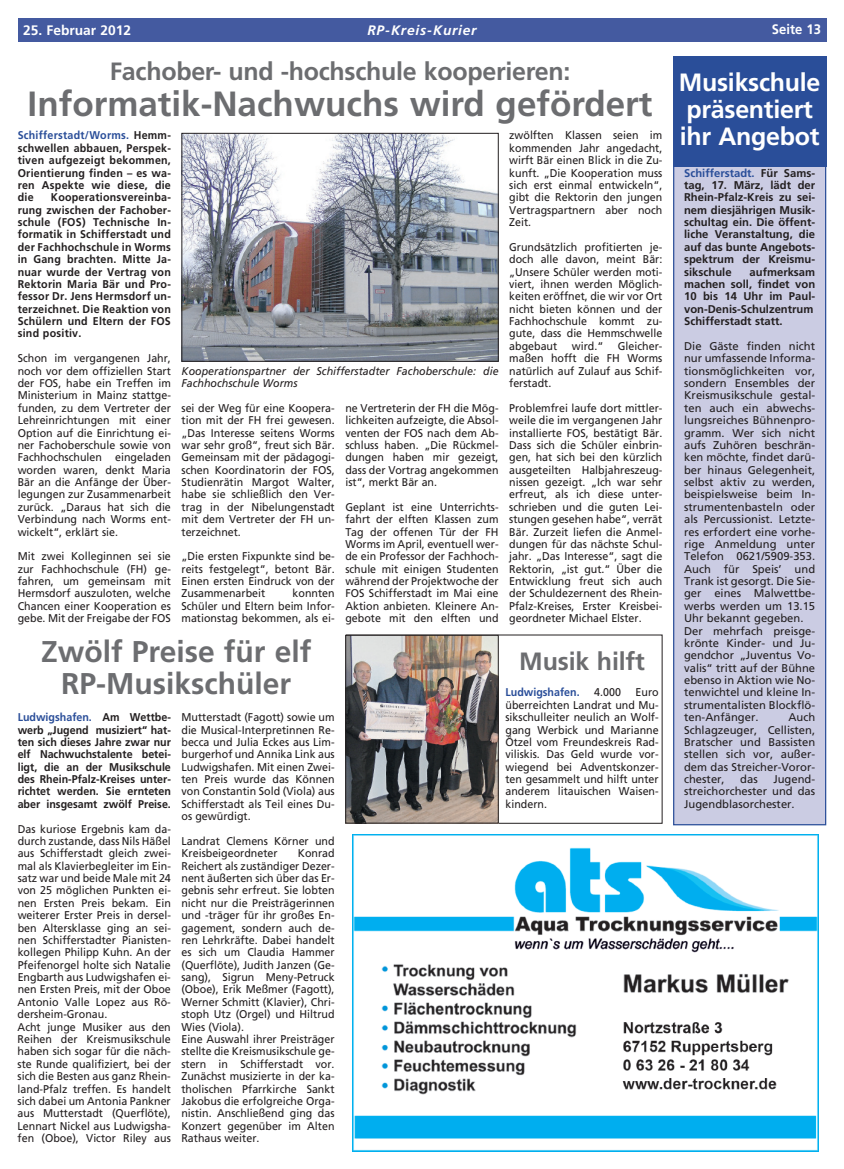
<style>
.page{position:relative;width:844px;height:1169px;background:#fff}
.page>*{position:absolute;margin:0;border:0;box-sizing:border-box;transform-origin:0 0}
.t1{font:700 35px "Frutiger";color:#6c6d70}
.t2{font:700 30px/32.1px "Frutiger";color:#6c6d70;text-align:center}
.t3{font:700 25px "Frutiger";letter-spacing:-.01em;color:#6c6d70}
.t4{font:700 25px/26.8px "Frutiger";letter-spacing:-.01em;color:#fff}
.t5{font:italic 700 13.75px "Frutiger";letter-spacing:.055em;color:#fff}
.t6{font:700 13.75px "Frutiger";color:#fff}
.t7{font:700 13.75px "Frutiger";color:#fff;scale:.95 1}
.t8{font:11.25px/12.4px "Frutiger";color:#231f20;text-align:justify;scale:.95 1}
.t9{font:11.25px/12.4px "Frutiger";color:#231f20;text-align:justify}
.t10{font:700 11.25px/12.4px "Frutiger";color:#231f20;text-align:justify;scale:.95 1}
.t11{font:700 11.25px/12.4px "Frutiger";color:#231f20;text-align:justify}
.t12{font:italic 11.25px/12.4px "Frutiger";color:#231f20;scale:.95 1}
.t13{font:700 11.25px "Frutiger";color:#2a4e99;scale:.95 1}
.s1{color:#2a4e99}
</style>
<div class="page">
<div style="left:18px;top:18px;width:808px;height:24px;background:#445aa0"></div>
<img style="left:184px;top:135px;width:313px;height:225px">
<div style="left:182px;top:133px;width:317px;height:229px;border:1px solid #231f20"></div>
<div style="left:674px;top:110px;width:151px;height:714px;background:#cbcce3"></div>
<div style="left:673px;top:109px;width:153px;height:716px;border:1px solid #2a4e99"></div>
<div style="left:673px;top:56px;width:153px;height:110px;background:#2a4e99"></div>
<img style="left:347px;top:637px;width:150px;height:184px">
<div style="left:345px;top:635px;width:154px;height:188px;border:1px solid #231f20"></div>
<img style="left:353px;top:834px;width:466px;height:317px">
<p class="t6" style="left:23px;top:24px;width:109px">25. Februar 2012</p>
<p class="t5" style="left:367px;top:24px;width:111px">RP-Kreis-Kurier</p>
<p class="t7" style="left:772px;top:23px;width:53px">Seite 13</p>
<h3 class="t3" style="left:110px;top:61px;width:462px">Fachober- und -hochschule kooperieren:</h3>
<h1 class="t1" style="left:28px;top:90px;width:626px">Informatik-Nachwuchs wird gefördert</h1>
<p class="t10" style="left:18px;top:130px;width:163px"><span class="s1">Schifferstadt/Worms.</span> Hemm&shy;schwellen abbauen, Perspek&shy;tiven aufgezeigt bekommen, Orientierung finden – es wa&shy;ren Aspekte wie diese, die die</p>
<p class="t10" style="left:18px;top:192px;width:163px;text-indent:33px">Kooperationsvereinba&shy;rung zwischen der Fachober&shy;schule (FOS) Technische In&shy;formatik in Schifferstadt und der Fachhochschule in Worms in Gang brachten. Mitte Ja&shy;nuar wurde der Vertrag von Rektorin Maria Bär und Pro&shy;fessor Dr. Jens Hermsdorf un&shy;terzeichnet. Die Reaktion von Schülern und Eltern der FOS sind positiv.</p>
<p class="t8" style="left:18px;top:353px;width:163px">Schon im vergangenen Jahr, noch vor dem offiziellen Start der FOS, habe ein Treffen im Ministerium in Mainz stattge&shy;funden, zu dem Vertreter der Lehreinrichtungen mit einer Option auf die Einrichtung ei&shy;ner Fachoberschule sowie von Fachhochschulen eingeladen worden waren, denkt Maria Bär an die Anfänge der Über&shy;legungen zur Zusammenarbeit zurück. „Daraus hat sich die Verbindung nach Worms ent&shy;wickelt“, erklärt sie.</p>
<p class="t8" style="left:18px;top:551px;width:163px">Mit zwei Kolleginnen sei sie zur Fachhochschule (FH) ge&shy;fahren, um gemeinsam mit Hermsdorf auszuloten, welche Chancen einer Kooperation es gebe. Mit der Freigabe der FOS</p>
<p class="t12" style="left:182px;top:365px;width:335px">Kooperationspartner der Schifferstadter Fachoberschule: die<br>Fachhochschule Worms</p>
<p class="t8" style="left:182px;top:402px;width:163px">sei der Weg für eine Koopera&shy;tion mit der FH frei gewesen. „Das Interesse seitens Worms war sehr groß“, freut sich Bär.<br>Gemeinsam mit der pädagogi&shy;schen Koordinatorin der FOS, Studienrätin Margot Walter, habe sie schließlich den Ver&shy;trag in der Nibelungenstadt mit dem Vertreter der FH un&shy;terzeichnet.</p>
<p class="t8" style="left:182px;top:551px;width:163px">„Die ersten Fixpunkte sind be&shy;reits festgelegt“, betont Bär.<br>Einen ersten Eindruck von der Zusammenarbeit</p>
<p class="t8" style="left:182px;top:588px;width:163px;text-indent:111px">konnten Schüler und Eltern beim Infor&shy;mationstag bekommen, als ei-</p>
<p class="t8" style="left:345px;top:402px;width:163px">ne Vertreterin der FH die Mög&shy;lichkeiten aufzeigte, die Absol&shy;venten der FOS nach dem Ab&shy;schluss haben. „Die Rückmel&shy;dungen haben mir gezeigt, dass der Vortrag angekommen ist“, merkt Bär an.</p>
<p class="t8" style="left:345px;top:501px;width:163px">Geplant ist eine Unterrichts&shy;fahrt der elften Klassen zum Tag der offenen Tür der FH Worms im April, eventuell wer&shy;de ein Professor der Fachhoch&shy;schule mit einigen Studenten während der Projektwoche der FOS Schifferstadt im Mai eine Aktion anbieten. Kleinere An&shy;gebote mit den elften und</p>
<p class="t8" style="left:509px;top:130px;width:163px">zwölften Klassen seien im kommenden Jahr angedacht, wirft Bär einen Blick in die Zu&shy;kunft. „Die Kooperation muss sich erst einmal entwickeln“, gibt die Rektorin den jungen Vertragspartnern aber noch Zeit.</p>
<p class="t8" style="left:509px;top:242px;width:163px">Grundsätzlich profitierten je&shy;doch alle davon, meint Bär: „Unsere Schüler werden moti&shy;viert, ihnen werden Möglich&shy;keiten eröffnet, die wir vor Ort nicht bieten können und der Fachhochschule kommt zu&shy;gute, dass die Hemmschwelle abgebaut</p>
<p class="t8" style="left:509px;top:341px;width:163px;text-indent:109px">Gleicher&shy;maßen hofft die FH Worms natürlich auf Zulauf aus Schif&shy;ferstadt.</p>
<p class="t8" style="left:509px;top:402px;width:163px">Problemfrei laufe dort mittler&shy;weile die im vergangenen Jahr installierte FOS, bestätigt Bär.<br>Dass sich die Schüler einbrin&shy;gen, hat sich bei den kürzlich ausgeteilten Halbjahreszeug&shy;nissen gezeigt. „Ich war sehr erfreut, als ich diese unter&shy;schrieben und die guten Lei&shy;stungen gesehen habe“, verrät Bär. Zurzeit liefen die Anmel&shy;dungen für das nächste Schul&shy;jahr. „Das Interesse“, sagt die Rektorin, „ist gut.“ Über die Entwicklung freut sich auch der Schuldezernent des Rhein-Pfalz-Kreises, Erster Kreisbei&shy;geordneter Michael Elster.</p>
<p class="t8" style="left:572px;top:341px;width:35px">wird.“</p>
<h2 class="t2" style="left:41px;top:637px;width:272px">Zwölf Preise für elf<br>RP-Musikschüler</h2>
<p class="t10" style="left:18px;top:712px;width:163px"><span class="s1">Ludwigshafen.</span> Am Wettbe&shy;werb „Jugend musiziert“ hat&shy;ten sich dieses Jahre zwar nur elf Nachwuchstalente betei&shy;ligt, die an der Musikschule des Rhein-Pfalz-Kreises unter&shy;richtet werden. Sie ernteten aber insgesamt zwölf Preise.</p>
<p class="t8" style="left:18px;top:823px;width:163px;text-align:left">Das kuriose Ergebnis kam da&shy;durch zustande, dass Nils Häßel aus Schifferstadt gleich zwei&shy;mal als Klavierbegleiter im Ein&shy;satz war und beide Male mit 24 von 25 möglichen Punkten ei&shy;nen Ersten Preis bekam. Ein weiterer Erster Preis in dersel&shy;ben Altersklasse ging an sei&shy;nen Schifferstadter Pianisten&shy;kollegen Philipp Kuhn. An der<br>Pfeifenorgel holte sich Natalie<br>Engbarth aus Ludwigshafen ei&shy;nen Ersten Preis, mit der Oboe<br>Antonio Valle Lopez aus Rö&shy;dersheim-Gronau.<br>Acht junge Musiker aus den<br>Reihen der Kreismusikschule haben sich sogar für die näch&shy;ste Runde qualifiziert, bei der sich die Besten aus ganz Rhein&shy;land-Pfalz treffen. Es handelt sich dabei um Antonia Pankner aus Mutterstadt (Querflöte),<br>Lennart Nickel aus Ludwigsha&shy;fen (Oboe), Victor Riley aus</p>
<p class="t8" style="left:181px;top:712px;width:163px">Mutterstadt (Fagott) sowie um die Musical-Interpretinnen Re&shy;becca und Julia Eckes aus Lim&shy;burgerhof und Annika Link aus Ludwigshafen. Mit einen Zwei&shy;ten Preis wurde das Können von Constantin Sold (Viola) aus Schifferstadt als Teil eines Du&shy;os gewürdigt.</p>
<p class="t8" style="left:181px;top:836px;width:163px">Landrat Clemens Körner und<br>Kreisbeigeordneter</p>
<p class="t8" style="left:181px;top:848px;width:163px;text-align:left;text-indent:116px">Konrad<br>Reichert als zuständiger Dezer&shy;nent äußerten sich über das Er&shy;gebnis sehr erfreut. Sie lobten nicht nur die Preisträgerinnen und -träger für ihr großes En&shy;gagement, sondern auch de&shy;ren Lehrkräfte. Dabei handelt es sich um Claudia Hammer (Querflöte), Judith Janzen (Ge&shy;sang), Sigrun Meny-Petruck (Oboe), Erik Meßmer (Fagott),<br>Werner Schmitt (Klavier), Chri&shy;stoph Utz (Orgel) und Hiltrud<br>Wies (Viola).<br>Eine Auswahl ihrer Preisträger stellte die Kreismusikschule ge&shy;stern in Schifferstadt vor.<br>Zunächst musizierte in der ka&shy;tholischen Pfarrkirche Sankt<br>Jakobus die erfolgreiche Orga&shy;nistin. Anschließend ging das<br>Konzert gegenüber im Alten<br>Rathaus weiter.</p>
<h3 class="t3" style="left:519px;top:651px;width:127px">Musik hilft</h3>
<p class="t13" style="left:505px;top:688px;width:80px">Ludwigshafen.</p>
<p class="t8" style="left:594px;top:687px;width:30px">4.000</p>
<p class="t8" style="left:505px;top:687px;width:163px;text-indent:130px">Euro überreichten Landrat und Mu&shy;sikschulleiter neulich an Wolf&shy;gang Werbick und Marianne Ötzel vom Freundeskreis Rad&shy;viliskis. Das Geld wurde vor&shy;wiegend bei Adventskonzer&shy;ten gesammelt und hilft unter anderem litauischen Waisen&shy;kindern.</p>
<h3 class="t4" style="left:679px;top:71px;width:143px">Musikschule präsentiert ihr Angebot</h3>
<p class="t11" style="left:684px;top:167px;width:133px"><span class="s1">Schifferstadt.</span> Für Sams&shy;tag, 17. März, lädt der Rhein-Pfalz-Kreis zu sei&shy;nem diesjährigen Musik&shy;schultag ein. Die öffent&shy;liche Veranstaltung, die auf das bunte Angebots&shy;spektrum der Kreismu&shy;sikschule</p>
<p class="t11" style="left:684px;top:266px;width:133px;text-align:left;text-indent:65px">aufmerksam machen soll, findet von<br>10 bis 14 Uhr im Paul&shy;von-Denis-Schulzentrum<br>Schifferstadt statt.</p>
<p class="t9" style="left:684px;top:341px;width:133px;text-align:left">Die Gäste finden nicht nur umfassende Informa&shy;tionsmöglichkeiten vor, sondern Ensembles der<br>Kreismusikschule gestal&shy;ten auch ein abwechs&shy;lungsreiches Bühnenpro&shy;gramm. Wer sich nicht aufs Zuhören beschrän&shy;ken möchte, findet darü&shy;ber hinaus Gelegenheit, selbst aktiv zu werden, beispielsweise beim In&shy;strumentenbasteln oder als Percussionist. Letzte&shy;res erfordert eine vorhe&shy;rige Anmeldung unter<br>Telefon 0621/5909-353.<br>Auch für Speis’ und<br>Trank ist gesorgt. Die Sie&shy;ger eines Malwettbe&shy;werbs werden um 13.15<br>Uhr bekannt gegeben.<br>Der mehrfach preisge&shy;krönte Kinder- und Ju&shy;gendchor „Juventus Vo&shy;valis“ tritt auf der Bühne ebenso in Aktion wie No&shy;tenwichtel und kleine In&shy;strumentalisten Blockflö&shy;ten-Anfänger.</p>
<p class="t9" style="left:684px;top:712px;width:133px;text-indent:104px">Auch Schlagzeuger, Cellisten, Bratscher und Bassisten stellen sich vor, außer&shy;dem das Streicher-Voror&shy;chester,</p>
<p class="t9" style="left:684px;top:774px;width:133px;text-indent:89px">Jugend&shy;streichorchester und das Jugendblasorchester.</p>
<p class="t9" style="left:740px;top:774px;width:19px">das</p>
</div>
